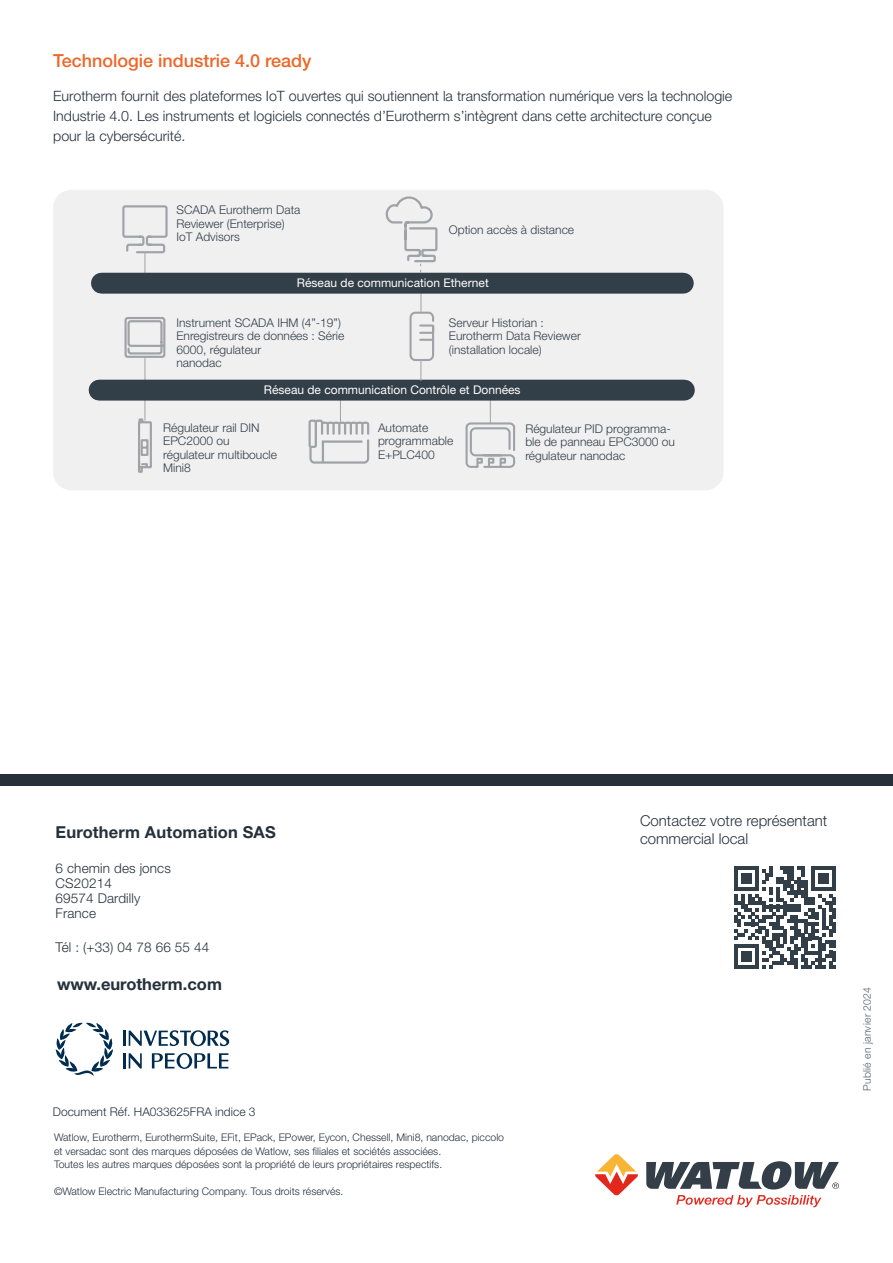
<style>
.page{position:relative;width:893px;height:1263px;background:#fff}
.page>*{position:absolute;margin:0;border:0;box-sizing:border-box;transform-origin:0 0}
.t1{font:500 18px "Helvetica Neue LT Std";color:#ec672a}
.t2{font:700 16.5px "Helvetica Neue LT Std";letter-spacing:.01em;color:#25303b}
.t3{font:300 15px/18px "Helvetica Neue LT Std";color:#25303b}
.t4{font:300 14.25px/19.8px "Helvetica Neue LT Std";color:#25303b}
.t5{font:300 13.5px/15px "Helvetica Neue LT Std";letter-spacing:.01em;color:#25303b}
.t6{font:300 12px/13.5px "Helvetica Neue LT Std";color:#323e48}
.t7{font:12px "Helvetica Neue LT Std";color:#fff}
.t8{font:300 12px "Helvetica Neue LT Std";color:#25303b}
.t9{font:300 10.5px/13.5px "Helvetica Neue LT Std";color:#25303b}
.t10{font:300 10.5px "Helvetica Neue LT Std";letter-spacing:.03em;color:#565f6b}
</style>
<div class="page">
<div style="left:0;top:774px;width:893px;height:12px;background:#25303b"></div>
<svg style="left:55px;top:1022px;width:58px;height:54px"></svg>
<hr style="left:123px;top:1053px;width:3px;height:15px;background:#002c50">
<hr style="left:123px;top:1030px;width:3px;height:16px;background:#002c50">
<svg style="left:129px;top:1053px;width:13px;height:15px"></svg>
<svg style="left:152px;top:1053px;width:76px;height:16px"></svg>
<svg style="left:129px;top:1030px;width:101px;height:16px"></svg>
<svg style="left:734px;top:866px;width:102px;height:102px"></svg>
<svg style="left:646px;top:1161px;width:193px;height:28px"></svg>
<svg style="left:595px;top:1154px;width:43px;height:42px"></svg>
<svg style="left:676px;top:1195px;width:145px;height:12px"></svg>
<div style="left:53px;top:190px;width:670px;height:300px;background:#f0f0f1;border-radius:18px"></div>
<svg style="left:123px;top:317px;width:43px;height:63px"></svg>
<svg style="left:138px;top:401px;width:14px;height:72px"></svg>
<svg style="left:465px;top:401px;width:51px;height:67px"></svg>
<svg style="left:385px;top:196px;width:53px;height:76px"></svg>
<svg style="left:308px;top:401px;width:61px;height:63px"></svg>
<svg style="left:121px;top:205px;width:48px;height:68px"></svg>
<div style="left:99px;top:380px;width:585px;height:21px;background:#323e48"></div>
<svg style="left:408px;top:294px;width:27px;height:87px"></svg>
<div style="left:101px;top:273px;width:582px;height:21px;background:#323e48"></div>
<h1 class="t1" style="left:53px;top:49px;width:260px">Technologie industrie 4.0 ready</h1>
<p class="t4" style="left:53px;top:86px;width:681px">Eurotherm fournit des plateformes IoT ouvertes qui soutiennent la transformation numérique vers la technologie<br>Industrie 4.0. Les instruments et logiciels connectés d’Eurotherm s’intègrent dans cette architecture conçue pour la cybersécurité.</p>
<p class="t6" style="left:176px;top:203px;width:126px">SCADA Eurotherm Data<br>Reviewer (Enterprise)<br>IoT Advisors</p>
<p class="t6" style="left:449px;top:223px;width:127px">Option accès à distance</p>
<p class="t7" style="left:297px;top:276px;width:193px">Réseau de communication Ethernet</p>
<p class="t6" style="left:176px;top:315px;width:169px">Instrument SCADA IHM (4”-19”)<br>Enregistreurs de données : Série<br>6000, régulateur<br>nanodac</p>
<p class="t6" style="left:449px;top:315px;width:133px">Serveur Historian :<br>Eurotherm Data Reviewer (installation locale)</p>
<p class="t7" style="left:264px;top:383px;width:258px">Réseau de communication Contrôle et Données</p>
<p class="t6" style="left:163px;top:421px;width:115px">Régulateur rail DIN<br>EPC2000 ou régulateur multiboucle<br>Mini8</p>
<p class="t6" style="left:378px;top:420px;width:77px">Automate programmable<br>E+PLC400</p>
<p class="t6" style="left:525px;top:421px;width:151px">Régulateur PID programma&shy;ble de panneau EPC3000 ou régulateur nanodac</p>
<h2 class="t2" style="left:56px;top:822px;width:222px">Eurotherm Automation SAS</h2>
<p class="t5" style="left:56px;top:860px;width:117px">6 chemin des joncs<br>CS20214<br>69574 Dardilly<br>France</p>
<p class="t5" style="left:56px;top:940px;width:155px">Tél : (+33) 04 78 66 55 44</p>
<h2 class="t2" style="left:57px;top:974px;width:166px">www.eurotherm.com</h2>
<p class="t8" style="left:53px;top:1104px;width:204px">Document Réf. HA033625FRA indice 3</p>
<p class="t9" style="left:54px;top:1130px;width:452px">Watlow, Eurotherm, EurothermSuite, EFit, EPack, EPower, Eycon, Chessell, Mini8, nanodac, piccolo et versadac sont des marques déposées de Watlow, ses filiales et sociétés associées.<br>Toutes les autres marques déposées sont la propriété de leurs propriétaires respectifs.</p>
<p class="t9" style="left:54px;top:1184px;width:291px">©Watlow Electric Manufacturing Company. Tous droits réservés.</p>
<p class="t3" style="left:640px;top:811px;width:189px">Contactez votre représentant commercial local</p>
<p class="t10" style="left:860px;top:1091px;width:105px;rotate:-90deg">Publié en janvier 2024</p>
</div>
